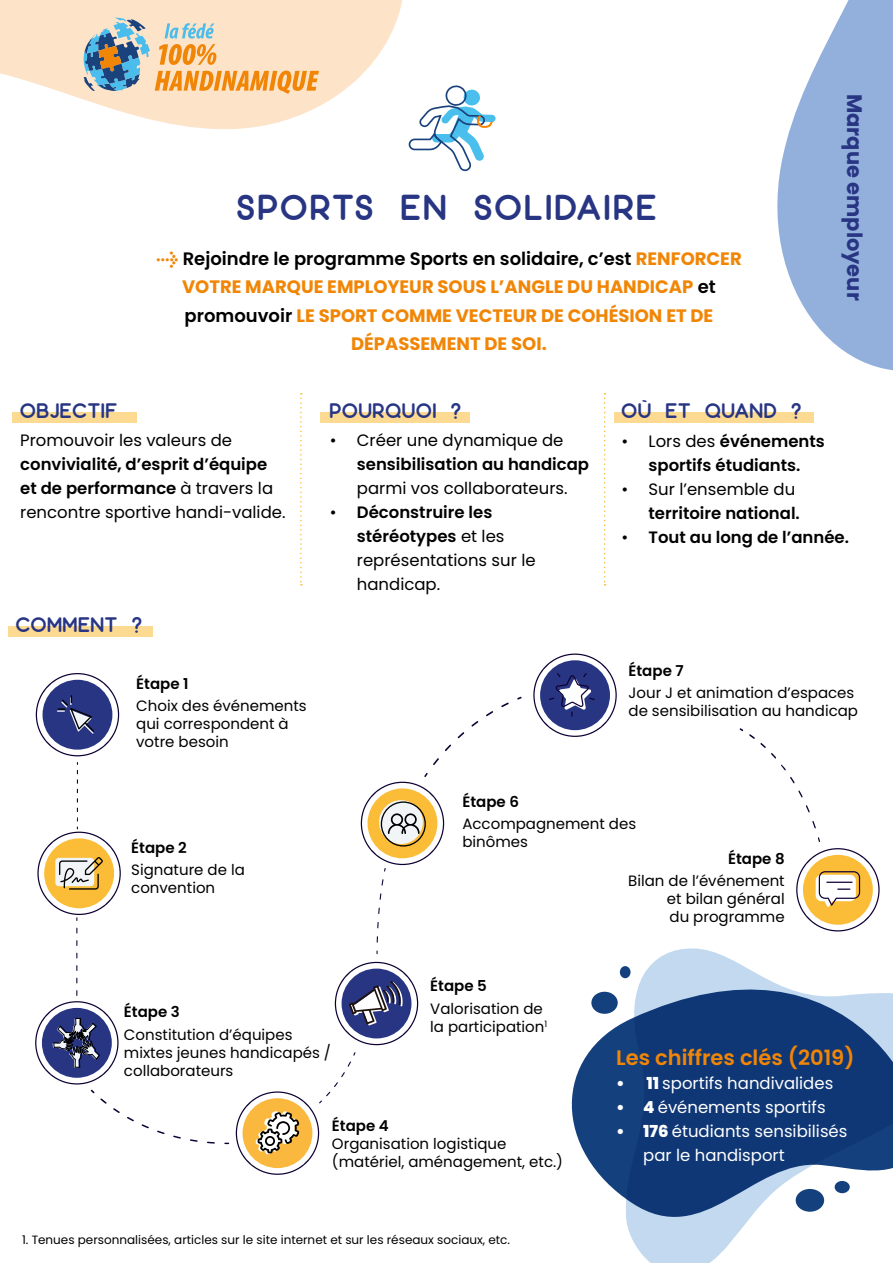
<style>
.page{position:relative;width:893px;height:1263px;background:#fff}
.page>*{position:absolute;margin:0;border:0;box-sizing:border-box;transform-origin:0 0}
.t1{font:700 36px "Moon 2.0";letter-spacing:.09em;color:#283583}
.t2{font:700 21px "Moon 2.0";letter-spacing:.05em;color:#283583}
.t3{font:600 21px "Poppins";color:#f18606}
.t4{font:700 21px "Poppins";color:#283583}
.t5{font:700 18px/28.5px "Poppins";color:#f18606;text-align:center}
.t6{font:600 16.5px/24px "Poppins";color:#000;text-align:center}
.t7{font:16.5px/24px "Poppins";color:#000}
.t8{font:16.5px/24px "Poppins";color:#fff}
.t9{font:15px/18px "Poppins";color:#000}
.t10{font:600 15px "Poppins";color:#000}
.t11{font:12px "Poppins";color:#000}
.s1{font-family:"Meta Plus"}
.s2{font-weight:600;color:#000}
.s3{font-weight:400}
.s4{font-weight:600}
.s5{font-weight:800}
</style>
<div class="page">
<svg style="left:0;top:0;width:403px;height:130px;fill:#fde3c8"></svg>
<svg style="left:84px;top:18px;width:235px;height:76px;background:#dac4a5"></svg>
<svg style="left:300px;top:393px;width:2px;height:192px"></svg>
<svg style="left:604px;top:393px;width:2px;height:192px"></svg>
<div style="left:13px;top:412px;width:124px;height:10px;background:#fcda91"></div>
<div style="left:320px;top:412px;width:150px;height:10px;background:#fcda91"></div>
<div style="left:614px;top:412px;width:199px;height:10px;background:#fcda91"></div>
<div style="left:8px;top:626px;width:145px;height:10px;background:#fcda91"></div>
<svg style="left:777px;top:0;width:116px;height:414px;fill:#93b0dd"></svg>
<svg style="left:626px;top:948px;width:163px;height:315px;fill:#c2d9ef"></svg>
<svg style="left:572px;top:989px;width:321px;height:228px;background:#436495"></svg>
<div style="left:591px;top:992px;width:27px;height:22px;background:#14417d;border-radius:50%"></div>
<div style="left:620px;top:966px;width:10px;height:12px;background:#14417d;border-radius:50%"></div>
<div style="left:796px;top:1189px;width:28px;height:23px;background:#14417d;border-radius:50%"></div>
<div style="left:835px;top:1181px;width:15px;height:12px;background:#14417d;border-radius:50%"></div>
<svg style="left:77px;top:762px;width:1px;height:40px"></svg>
<svg style="left:377px;top:879px;width:6px;height:64px"></svg>
<svg style="left:517px;top:697px;width:5px;height:3px"></svg>
<svg style="left:433px;top:702px;width:76px;height:63px"></svg>
<svg style="left:749px;top:734px;width:67px;height:94px"></svg>
<svg style="left:796px;top:848px;width:84px;height:83px"></svg>
<svg style="left:37px;top:808px;width:84px;height:113px"></svg>
<svg style="left:408px;top:85px;width:88px;height:87px"></svg>
<svg style="left:36px;top:673px;width:83px;height:83px"></svg>
<svg style="left:35px;top:990px;width:180px;height:154px"></svg>
<svg style="left:236px;top:1052px;width:120px;height:123px"></svg>
<svg style="left:335px;top:962px;width:83px;height:83px"></svg>
<svg style="left:361px;top:773px;width:83px;height:99px"></svg>
<div style="left:381px;top:801px;width:45px;height:45px;border:1px solid #000;border-radius:50%"></div>
<svg style="left:533px;top:653px;width:84px;height:84px"></svg>
<h1 class="t1" style="left:237px;top:188px;width:421px">SPORTS EN SOLIDAIRE</h1>
<p class="t5" style="left:156px;top:244px;width:587px"><span class="s1">&gt;</span> <span class="s2">Rejoindre le programme Sports en solidaire, c’est</span> RENFORCER VOTRE MARQUE EMPLOYEUR SOUS L’ANGLE DU HANDICAP <span class="s2">et promouvoir</span> LE SPORT COMME VECTEUR DE COHÉSION ET DE DÉPASSEMENT DE SOI.</p>
<h2 class="t4" style="left:867px;top:94px;width:208px;rotate:90deg">Marque employeur</h2>
<h2 class="t2" style="left:20px;top:399px;width:99px">OBJECTIF</h2>
<p class="t7" style="left:20px;top:428px;width:213px">Promouvoir les valeurs de</p>
<p class="t6" style="left:20px;top:452px;width:267px;text-align:left">convivialité, d’esprit d’équipe et de performance <span class="s3">à travers la rencontre sportive handi-valide.</span></p>
<h2 class="t2" style="left:16px;top:613px;width:128px">COMMENT ?</h2>
<p class="t10" style="left:136px;top:675px;width:54px">Étape 1</p>
<p class="t9" style="left:136px;top:697px;width:172px">Choix des événements qui correspondent à votre besoin</p>
<p class="t10" style="left:131px;top:839px;width:57px">Étape 2</p>
<p class="t9" style="left:131px;top:861px;width:115px">Signature de la convention</p>
<h2 class="t2" style="left:330px;top:399px;width:133px">POURQUOI ?</h2>
<p class="t7" style="left:330px;top:428px;width:235px">• Créer une dynamique de</p>
<p class="t6" style="left:357px;top:452px;width:234px">sensibilisation au handicap</p>
<p class="t7" style="left:357px;top:476px;width:212px">parmi vos collaborateurs.</p>
<p class="t7" style="left:357px;top:500px;width:180px;text-indent:-27px">• <span class="s4">Déconstruire les stéréotypes</span> et les représentations sur le handicap.</p>
<h2 class="t2" style="left:621px;top:400px;width:181px">OÙ ET QUAND ?</h2>
<p class="t6" style="left:621px;top:429px;width:205px"><span class="s3">• Lors des</span> événements sportifs étudiants.</p>
<p class="t7" style="left:621px;top:477px;width:175px">• Sur l’ensemble du</p>
<p class="t6" style="left:648px;top:501px;width:153px">territoire national.</p>
<p class="t6" style="left:621px;top:525px;width:229px"><span class="s3">•</span> Tout au long de l’année.</p>
<p class="t10" style="left:628px;top:662px;width:57px">Étape 7</p>
<p class="t9" style="left:628px;top:684px;width:231px">Jour J et animation d’espaces de sensibilisation au handicap</p>
<p class="t10" style="left:462px;top:793px;width:58px">Étape 6</p>
<p class="t9" style="left:462px;top:815px;width:175px">Accompagnement des binômes</p>
<p class="t10" style="left:728px;top:850px;width:58px">Étape 8</p>
<p class="t9" style="left:667px;top:872px;width:119px;text-align:justify;text-indent:-39px">Bilan de l’événement et bilan général du programme</p>
<p class="t10" style="left:124px;top:1003px;width:57px">Étape 3</p>
<p class="t9" style="left:124px;top:1026px;width:209px">Constitution d’équipes mixtes jeunes handicapés / collaborateurs</p>
<p class="t10" style="left:430px;top:977px;width:58px">Étape 5</p>
<p class="t9" style="left:430px;top:999px;width:119px">Valorisation de la participation<sup>1</sup></p>
<p class="t10" style="left:332px;top:1117px;width:58px">Étape 4</p>
<p class="t9" style="left:332px;top:1134px;width:233px">Organisation logistique (matériel, aménagement, etc.)</p>
<p class="t11" style="left:22px;top:1233px;width:489px">1. Tenues personnalisées, articles sur le site internet et sur les réseaux sociaux, etc.</p>
<h2 class="t3" style="left:616px;top:1046px;width:240px">Les chiffres clés (2019)</h2>
<p class="t8" style="left:616px;top:1072px;width:219px"><span class="s5">• 11</span> sportifs handivalides</p>
<p class="t8" style="left:616px;top:1096px;width:211px"><span class="s5">• 4</span> événements sportifs</p>
<p class="t8" style="left:643px;top:1120px;width:206px;text-indent:-27px"><span class="s5">• 176</span> étudiants sensibilisés par le handisport</p>
</div>
